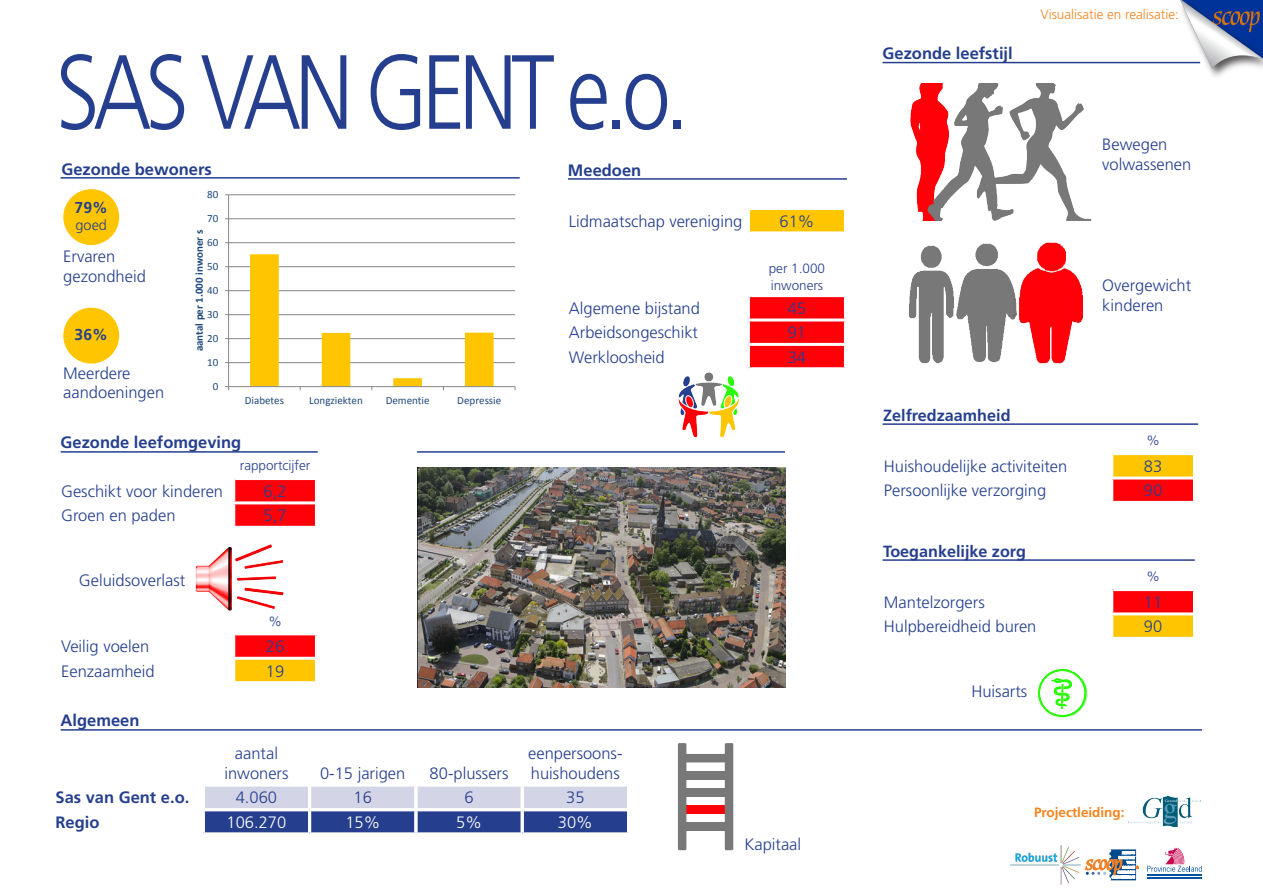
<style>
.page{position:relative;width:1263px;height:893px;background:#fff}
.page>*{position:absolute;margin:0;border:0;box-sizing:border-box;transform-origin:0 0}
.t1{font:300 105.3px "Frutiger";letter-spacing:-.07em;color:#253f8e;scale:.83 1}
.t2{font:300 16.5px/19.8px "Frutiger";color:#253f8e}
.t3{font:700 16.5px "Frutiger";color:#253f8e}
.t4{font:300 16.5px "Frutiger";color:#fff}
.t5{font:700 16.2px "Frutiger";color:#253f8e}
.t6{font:700 15.75px "Frutiger";color:#253f8e}
.t7{font:300 14.4px "Frutiger";color:#253f8e}
.t8{font:300 13.5px "Frutiger";color:#253f8e}
.t9{font:300 13.5px "Frutiger";color:#f58420}
.t10{font:700 13.5px "Frutiger";color:#f58420}
.t11{font:10.95px "Calibri";color:#1f497d}
.t12{font:700 10.95px "Calibri";color:#1f497d}
</style>
<div class="page">
<svg style="left:235px;top:480px;width:80px;height:46px;background:#ff040d"></svg>
<hr style="left:232px;top:501px;width:83px;height:3px;background:#fff">
<svg style="left:235px;top:635px;width:80px;height:46px;background:#ff6409"></svg>
<hr style="left:232px;top:657px;width:83px;height:3px;background:#fff">
<hr style="left:882px;top:62px;width:318px;height:1px;background:#253f8e">
<hr style="left:568px;top:178px;width:279px;height:2px;background:#253f8e">
<hr style="left:417px;top:451px;width:368px;height:2px;background:#253f8e">
<hr style="left:61px;top:451px;width:257px;height:2px;background:#253f8e">
<hr style="left:61px;top:177px;width:459px;height:2px;background:#253f8e">
<hr style="left:61px;top:729px;width:1141px;height:2px;background:#253f8e">
<hr style="left:882px;top:423px;width:316px;height:2px;background:#253f8e">
<hr style="left:882px;top:559px;width:313px;height:2px;background:#253f8e">
<img style="left:417px;top:467px;width:368px;height:221px">
<svg style="left:203px;top:786px;width:426px;height:48px;background:#8894c0"></svg>
<hr style="left:204px;top:833px;width:105px;height:1px;background:#fff">
<hr style="left:310px;top:833px;width:105px;height:1px;background:#fff">
<hr style="left:416px;top:833px;width:106px;height:1px;background:#fff">
<hr style="left:523px;top:833px;width:105px;height:1px;background:#fff">
<hr style="left:203px;top:808px;width:107px;height:1px;background:#fff">
<hr style="left:203px;top:810px;width:107px;height:1px;background:#fff">
<hr style="left:310px;top:808px;width:106px;height:1px;background:#fff">
<hr style="left:310px;top:810px;width:106px;height:1px;background:#fff">
<hr style="left:416px;top:808px;width:106px;height:1px;background:#fff">
<hr style="left:416px;top:810px;width:106px;height:1px;background:#fff">
<hr style="left:522px;top:808px;width:105px;height:1px;background:#fff">
<hr style="left:522px;top:810px;width:105px;height:1px;background:#fff">
<div style="left:63px;top:189px;width:56px;height:56px;background:#ffc600;border-radius:50%"></div>
<div style="left:63px;top:308px;width:56px;height:56px;background:#ffc600;border-radius:50%"></div>
<img style="left:910px;top:84px;width:182px;height:136px">
<img style="left:909px;top:242px;width:175px;height:122px">
<svg style="left:750px;top:210px;width:94px;height:157px"></svg>
<hr style="left:748px;top:231px;width:99px;height:3px;background:#fff">
<hr style="left:748px;top:256px;width:99px;height:3px;background:#fff">
<hr style="left:748px;top:294px;width:99px;height:3px;background:#fff">
<hr style="left:748px;top:318px;width:99px;height:3px;background:#fff">
<hr style="left:748px;top:343px;width:99px;height:3px;background:#fff">
<svg style="left:1085px;top:849px;width:53px;height:31px"></svg>
<hr style="left:1147px;top:877px;width:55px;height:2px;background:#0153a0">
<hr style="left:1147px;top:874px;width:55px;height:1px;background:#0153a0">
<svg style="left:1147px;top:848px;width:55px;height:24px"></svg>
<img style="left:1010px;top:845px;width:71px;height:40px">
<img style="left:1128px;top:797px;width:72px;height:29px">
<hr style="left:229px;top:362px;width:286px;height:1px;background:#868686">
<hr style="left:229px;top:338px;width:286px;height:1px;background:#868686">
<hr style="left:229px;top:314px;width:286px;height:1px;background:#868686">
<hr style="left:229px;top:290px;width:286px;height:1px;background:#868686">
<hr style="left:229px;top:266px;width:286px;height:1px;background:#868686">
<hr style="left:229px;top:242px;width:286px;height:1px;background:#868686">
<hr style="left:229px;top:219px;width:286px;height:1px;background:#868686">
<hr style="left:229px;top:195px;width:286px;height:1px;background:#868686">
<hr style="left:228px;top:195px;width:1px;height:192px;background:#868686">
<hr style="left:229px;top:386px;width:286px;height:1px;background:#868686">
<svg style="left:250px;top:254px;width:244px;height:136px"></svg>
<img style="left:195px;top:544px;width:89px;height:67px">
<img style="left:1175px;top:0;width:88px;height:76px">
<svg style="left:1113px;top:455px;width:80px;height:46px;background:#ff650a"></svg>
<hr style="left:1110px;top:476px;width:83px;height:3px;background:#fff">
<svg style="left:1113px;top:591px;width:80px;height:46px;background:#ff6709"></svg>
<hr style="left:1110px;top:612px;width:83px;height:3px;background:#fff">
<img style="left:1038px;top:669px;width:49px;height:48px">
<div style="left:679px;top:754px;width:47px;height:8px;background:#787878;border-radius:2px"></div>
<div style="left:679px;top:771px;width:47px;height:8px;background:#787878"></div>
<div style="left:679px;top:788px;width:47px;height:8px;background:#787878"></div>
<div style="left:679px;top:805px;width:47px;height:9px;background:#ff0009"></div>
<div style="left:679px;top:822px;width:47px;height:9px;background:#787878"></div>
<div style="left:678px;top:743px;width:8px;height:107px;background:#787878;border-radius:2px"></div>
<div style="left:725px;top:743px;width:8px;height:107px;background:#787878;border-radius:2px"></div>
<img style="left:678px;top:372px;width:61px;height:65px">
<p class="t1" style="left:56px;top:33px;width:764px">SAS VAN GENT e.o.</p>
<p class="t3" style="left:61px;top:160px;width:152px">Gezonde bewoners</p>
<p class="t6" style="left:75px;top:198px;width:35px">79%</p>
<p class="t7" style="left:76px;top:217px;width:33px">goed</p>
<p class="t2" style="left:63px;top:247px;width:53px">Ervaren</p>
<p class="t2" style="left:63px;top:267px;width:84px">gezondheid</p>
<p class="t6" style="left:75px;top:325px;width:35px">36%</p>
<p class="t2" style="left:63px;top:363px;width:69px">Meerdere</p>
<p class="t2" style="left:63px;top:383px;width:102px">aandoeningen</p>
<p class="t11" style="left:207px;top:187px;width:13px">80</p>
<p class="t11" style="left:207px;top:211px;width:13px">70</p>
<p class="t12" style="left:192px;top:351px;width:123px;rotate:-90deg">aantal per 1.000 inwoner s</p>
<p class="t11" style="left:207px;top:235px;width:13px">60</p>
<p class="t11" style="left:207px;top:259px;width:13px">50</p>
<p class="t11" style="left:207px;top:283px;width:13px">40</p>
<p class="t11" style="left:207px;top:307px;width:13px">30</p>
<p class="t11" style="left:207px;top:331px;width:13px">20</p>
<p class="t11" style="left:207px;top:355px;width:13px">10</p>
<p class="t11" style="left:213px;top:379px;width:7px">0</p>
<p class="t11" style="left:245px;top:393px;width:41px">Diabetes</p>
<p class="t11" style="left:309px;top:393px;width:55px">Longziekten</p>
<p class="t11" style="left:386px;top:393px;width:46px">Dementie</p>
<p class="t11" style="left:457px;top:393px;width:45px">Depressie</p>
<p class="t3" style="left:61px;top:433px;width:182px">Gezonde leefomgeving</p>
<p class="t8" style="left:240px;top:458px;width:72px">rapportcijfer</p>
<p class="t2" style="left:61px;top:482px;width:163px">Geschikt voor kinderen</p>
<p class="t2" style="left:264px;top:482px;width:24px">6,2</p>
<p class="t2" style="left:61px;top:506px;width:116px">Groen en paden</p>
<p class="t2" style="left:264px;top:506px;width:24px">5,7</p>
<p class="t2" style="left:79px;top:570px;width:108px">Geluidsoverlast</p>
<p class="t8" style="left:268px;top:613px;width:15px">%</p>
<p class="t2" style="left:61px;top:637px;width:90px">Veilig voelen</p>
<p class="t2" style="left:266px;top:637px;width:20px">26</p>
<p class="t2" style="left:61px;top:661px;width:95px">Eenzaamheid</p>
<p class="t2" style="left:266px;top:661px;width:20px">19</p>
<p class="t3" style="left:61px;top:711px;width:80px">Algemeen</p>
<p class="t2" style="left:235px;top:744px;width:45px">aantal</p>
<p class="t2" style="left:224px;top:763px;width:66px">inwoners</p>
<p class="t2" style="left:320px;top:763px;width:87px">0-15 jarigen</p>
<p class="t2" style="left:430px;top:763px;width:80px">80-plussers</p>
<p class="t3" style="left:568px;top:160px;width:75px">Meedoen</p>
<p class="t2" style="left:569px;top:212px;width:175px">Lidmaatschap vereniging</p>
<p class="t2" style="left:779px;top:212px;width:36px">61%</p>
<p class="t8" style="left:769px;top:261px;width:58px">per 1.000</p>
<p class="t8" style="left:771px;top:277px;width:54px">inwoners</p>
<p class="t2" style="left:569px;top:299px;width:133px">Algemene bijstand</p>
<p class="t2" style="left:788px;top:299px;width:20px">45</p>
<p class="t2" style="left:569px;top:323px;width:131px">Arbeidsongeschikt</p>
<p class="t2" style="left:788px;top:323px;width:20px">91</p>
<p class="t2" style="left:569px;top:347px;width:97px">Werkloosheid</p>
<p class="t2" style="left:788px;top:347px;width:20px">34</p>
<p class="t2" style="left:528px;top:744px;width:96px">eenpersoons&shy;huishoudens</p>
<p class="t3" style="left:56px;top:788px;width:135px">Sas van Gent e.o.</p>
<p class="t2" style="left:236px;top:788px;width:43px">4.060</p>
<p class="t2" style="left:354px;top:788px;width:20px">16</p>
<p class="t2" style="left:464px;top:788px;width:11px">6</p>
<p class="t2" style="left:566px;top:788px;width:20px">35</p>
<p class="t3" style="left:56px;top:813px;width:46px">Regio</p>
<p class="t4" style="left:227px;top:813px;width:61px">106.270</p>
<p class="t4" style="left:345px;top:813px;width:36px">15%</p>
<p class="t4" style="left:456px;top:813px;width:27px">5%</p>
<p class="t4" style="left:558px;top:813px;width:36px">30%</p>
<p class="t2" style="left:744px;top:835px;width:58px">Kapitaal</p>
<p class="t3" style="left:882px;top:44px;width:132px">Gezonde leefstijl</p>
<p class="t9" style="left:1040px;top:7px;width:140px">Visualisatie en realisatie:</p>
<p class="t2" style="left:1102px;top:134px;width:67px">Bewegen</p>
<p class="t2" style="left:1102px;top:154px;width:90px">volwassenen</p>
<p class="t5" style="left:883px;top:406px;width:129px">Zelfredzaamheid</p>
<p class="t2" style="left:1102px;top:275px;width:90px">Overgewicht</p>
<p class="t2" style="left:1102px;top:295px;width:63px">kinderen</p>
<p class="t8" style="left:1146px;top:433px;width:15px">%</p>
<p class="t2" style="left:884px;top:457px;width:185px">Huishoudelijke activiteiten</p>
<p class="t2" style="left:1144px;top:457px;width:20px">83</p>
<p class="t2" style="left:884px;top:481px;width:164px">Persoonlijke verzorging</p>
<p class="t2" style="left:1144px;top:481px;width:20px">90</p>
<p class="t5" style="left:883px;top:542px;width:144px">Toegankelijke zorg</p>
<p class="t8" style="left:1146px;top:569px;width:15px">%</p>
<p class="t2" style="left:884px;top:593px;width:102px">Mantelzorgers</p>
<p class="t2" style="left:1144px;top:593px;width:20px">11</p>
<p class="t2" style="left:884px;top:617px;width:154px">Hulpbereidheid buren</p>
<p class="t2" style="left:1144px;top:617px;width:20px">90</p>
<p class="t2" style="left:971px;top:682px;width:57px">Huisarts</p>
<p class="t10" style="left:1034px;top:805px;width:92px">Projectleiding:</p>
</div>
